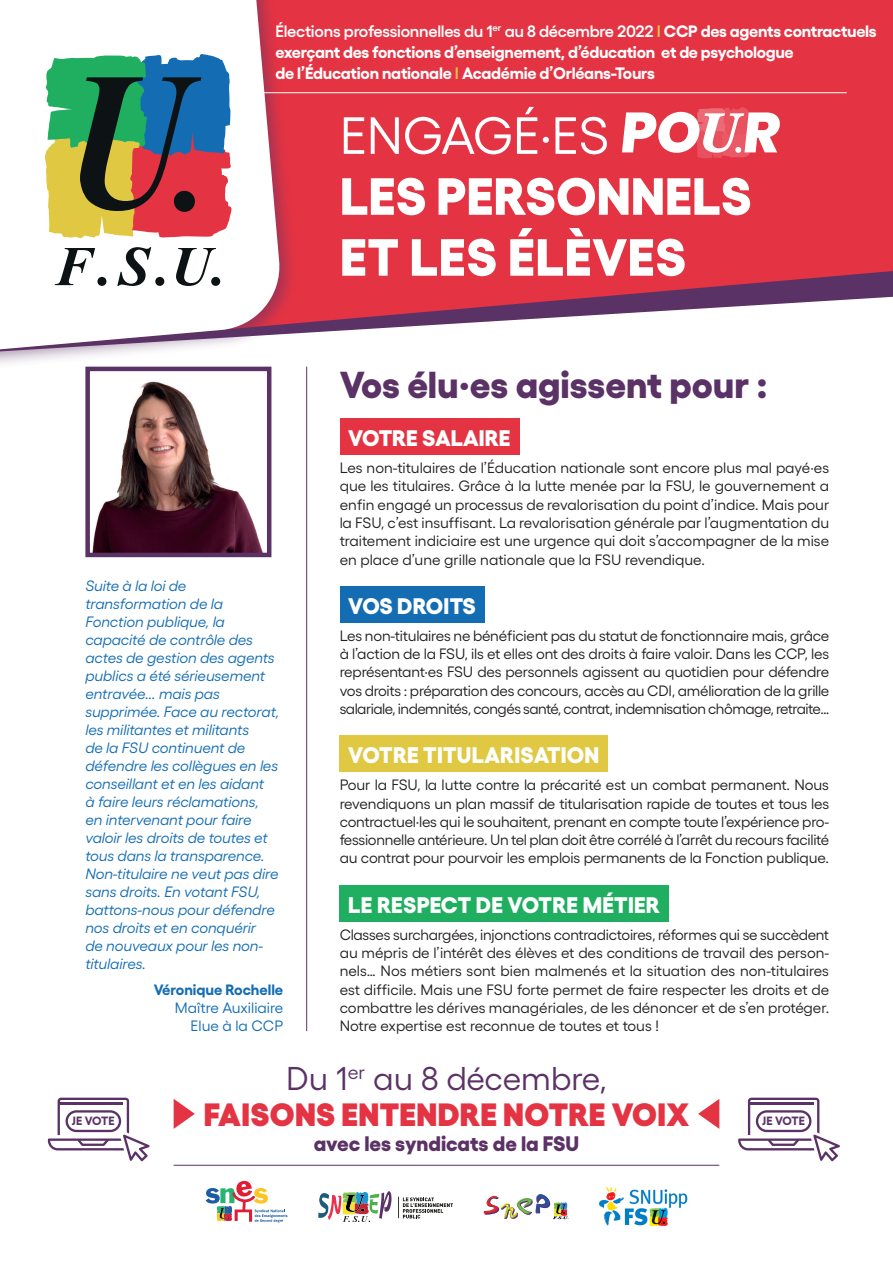
<style>
.page{position:relative;width:893px;height:1263px;background:#fff}
.page>*{position:absolute;margin:0;border:0;box-sizing:border-box;transform-origin:0 0}
.t1{font:800 52.2px/60.9px "Gellix";color:#fff}
.t2{font:52.2px "Gellix";letter-spacing:-.01em;color:#fff}
.t3{font:800 37.5px "Gellix";letter-spacing:-.005em;color:#5b3265}
.t4{font:33px "Gellix";color:#5b3265}
.t5{font:900 32.25px "Gellix";letter-spacing:.01em;color:#e43443}
.t6{font:800 22.5px "Gellix";color:#fff}
.t7{font:800 22.5px "Gellix";letter-spacing:-.02em;color:#fff}
.t8{font:800 21px "Gellix";letter-spacing:-.005em;color:#5b3265}
.t9{font:700 19.5px "Gellix";letter-spacing:.01em;color:#fff}
.t10{font:700 19.35px "Gellix";color:#fff}
.t11{font:700 16.5px/21px "Gellix";letter-spacing:-.015em;color:#fff}
.t12{font:15px/18.3px "Gellix";letter-spacing:-.01em;color:#231f20;text-align:justify}
.t13{font:italic 15px/18px "Gellix";letter-spacing:-.01em;color:#146db3}
.t14{font:15px/18px "Gellix";color:#146db3;text-align:right}
.t15{font:700 15px "Gellix";color:#146db3}
.t16{font:700 12px "Gellix";letter-spacing:-.015em;color:#5b3265}
.s1{font-weight:600}
.s2{font-weight:600;color:#e1c843}
</style>
<div class="page">
<svg style="left:299px;top:0;width:594px;height:334px;background:#dd4050"></svg>
<div style="left:0;top:0;width:299px;height:370px;background:#5b3265;opacity:.5"></div>
<svg style="left:0;top:0;width:282px;height:351px"></svg>
<svg style="left:55px;top:248px;width:51px;height:38px"></svg>
<svg style="left:117px;top:247px;width:47px;height:39px"></svg>
<svg style="left:176px;top:248px;width:44px;height:38px"></svg>
<svg style="left:45px;top:54px;width:187px;height:185px;background:#787b68"></svg>
<hr style="left:306px;top:367px;width:1px;height:664px;background:#5b3265">
<div style="left:340px;top:419px;width:179px;height:36px;background:#e43443"></div>
<div style="left:340px;top:586px;width:145px;height:36px;background:#146db3"></div>
<div style="left:340px;top:736px;width:268px;height:36px;background:#e1c843"></div>
<div style="left:340px;top:885px;width:329px;height:36px;background:#20ae61"></div>
<hr style="left:250px;top:92px;width:597px;height:1px;background:#fff">
<svg style="left:622px;top:107px;width:158px;height:51px"></svg>
<hr style="left:174px;top:1165px;width:545px;height:1px;background:#5b3265">
<svg style="left:174px;top:1099px;width:21px;height:30px"></svg>
<svg style="left:698px;top:1099px;width:21px;height:30px"></svg>
<svg style="left:48px;top:1098px;width:102px;height:64px"></svg>
<svg style="left:738px;top:1098px;width:102px;height:64px"></svg>
<svg style="left:398px;top:1196px;width:55px;height:22px"></svg>
<svg style="left:318px;top:1191px;width:74px;height:31px"></svg>
<svg style="left:484px;top:1194px;width:85px;height:25px"></svg>
<img style="left:599px;top:1187px;width:88px;height:39px">
<svg style="left:206px;top:1180px;width:82px;height:42px"></svg>
<img style="left:92px;top:381px;width:171px;height:171px">
<div style="left:85px;top:367px;width:186px;height:190px;border:4px solid #5b3265"></div>
<p class="t11" style="left:276px;top:19px;width:603px"><span class="s1">Élections professionnelles du 1</span><sup>er</sup> <span class="s1">au 8 décembre 2022</span> <span class="s2">I</span> CCP des agents contractuels exerçant des fonctions d’enseignement, d’éducation et de psychologue<br>de l’Éducation nationale <span class="s2">I</span> Académie d’Orléans-Tours</p>
<h1 class="t2" style="left:340px;top:96px;width:271px">ENGAGÉ·ES</h1>
<p class="t13" style="left:85px;top:575px;width:195px">Suite à la loi de transformation de la<br>Fonction publique, la capacité de contrôle des actes de gestion des agents publics a été sérieusement entravée... mais pas supprimée. Face au rectorat, les militantes et militants<br>de la FSU continuent de défendre les collègues en les conseillant et en les aidant<br>à faire leurs réclamations, en intervenant pour faire valoir les droits de toutes et tous dans la transparence.<br>Non-titulaire ne veut pas dire sans droits. En votant FSU, battons-nous pour défendre nos droits et en conquérir<br>de nouveaux pour les non&shy;titulaires.</p>
<p class="t15" style="left:154px;top:978px;width:131px">Véronique Rochelle</p>
<p class="t14" style="left:175px;top:997px;width:110px">Maître Auxiliaire<br>Elue à la CCP</p>
<h3 class="t9" style="left:621px;top:157px;width:160px">LES PERSONNELS</h3>
<p class="t10" style="left:621px;top:180px;width:103px">LES ÉLÈVES</p>
<h1 class="t1" style="left:340px;top:160px;width:413px">LES PERSONNELS<br>ET LES ÉLÈVES</h1>
<h2 class="t3" style="left:340px;top:354px;width:429px">Vos élu·es agissent pour :</h2>
<h3 class="t6" style="left:348px;top:420px;width:164px">VOTRE SALAIRE</h3>
<p class="t12" style="left:340px;top:457px;width:491px">Les non-titulaires de l’Éducation nationale sont encore plus mal payé·es que les titulaires. Grâce à la lutte menée par la FSU, le gouvernement a enfin engagé un processus de revalorisation du point d’indice. Mais pour la FSU, c’est insuffisant. La revalorisation générale par l’augmentation du traitement indiciaire est une urgence qui doit s’accompagner de la mise en place d’une grille nationale que la FSU revendique.</p>
<h3 class="t7" style="left:348px;top:588px;width:129px">VOS DROITS</h3>
<p class="t12" style="left:340px;top:625px;width:491px">Les non-titulaires ne bénéficient pas du statut de fonctionnaire mais, grâce à l’action de la FSU, ils et elles ont des droits à faire valoir. Dans les CCP, les représentant·es FSU des personnels agissent au quotidien pour défendre vos droits : préparation des concours, accès au CDI, amélioration de la grille salariale, indemnités, congés santé, contrat, indemnisation chômage, retraite…</p>
<h3 class="t6" style="left:348px;top:737px;width:253px">VOTRE TITULARISATION</h3>
<p class="t12" style="left:340px;top:774px;width:491px">Pour la FSU, la lutte contre la précarité est un combat permanent. Nous revendiquons un plan massif de titularisation rapide de toutes et tous les contractuel·les qui le souhaitent, prenant en compte toute l’expérience pro&shy;fessionnelle antérieure. Un tel plan doit être corrélé à l’arrêt du recours facilité au contrat pour pourvoir les emplois permanents de la Fonction publique.</p>
<h3 class="t6" style="left:348px;top:886px;width:313px">LE RESPECT DE VOTRE MÉTIER</h3>
<p class="t12" style="left:340px;top:924px;width:491px">Classes surchargées, injonctions contradictoires, réformes qui se succèdent au mépris de l’intérêt des élèves et des conditions de travail des person&shy;nels… Nos métiers sont bien malmenés et la situation des non-titulaires est difficile. Mais une FSU forte permet de faire respecter les droits et de combattre les dérives managériales, de les dénoncer et de s’en protéger.<br>Notre expertise est reconnue de toutes et tous !</p>
<h3 class="t4" style="left:286px;top:1053px;width:322px">Du 1<sup>er</sup> au 8 décembre,</h3>
<h3 class="t5" style="left:204px;top:1088px;width:487px">FAISONS ENTENDRE NOTRE VOIX</h3>
<h3 class="t8" style="left:314px;top:1127px;width:267px">avec les syndicats de la FSU</h3>
<p class="t16" style="left:72px;top:1111px;width:44px">JE VOTE</p>
<p class="t16" style="left:762px;top:1111px;width:44px">JE VOTE</p>
</div>
